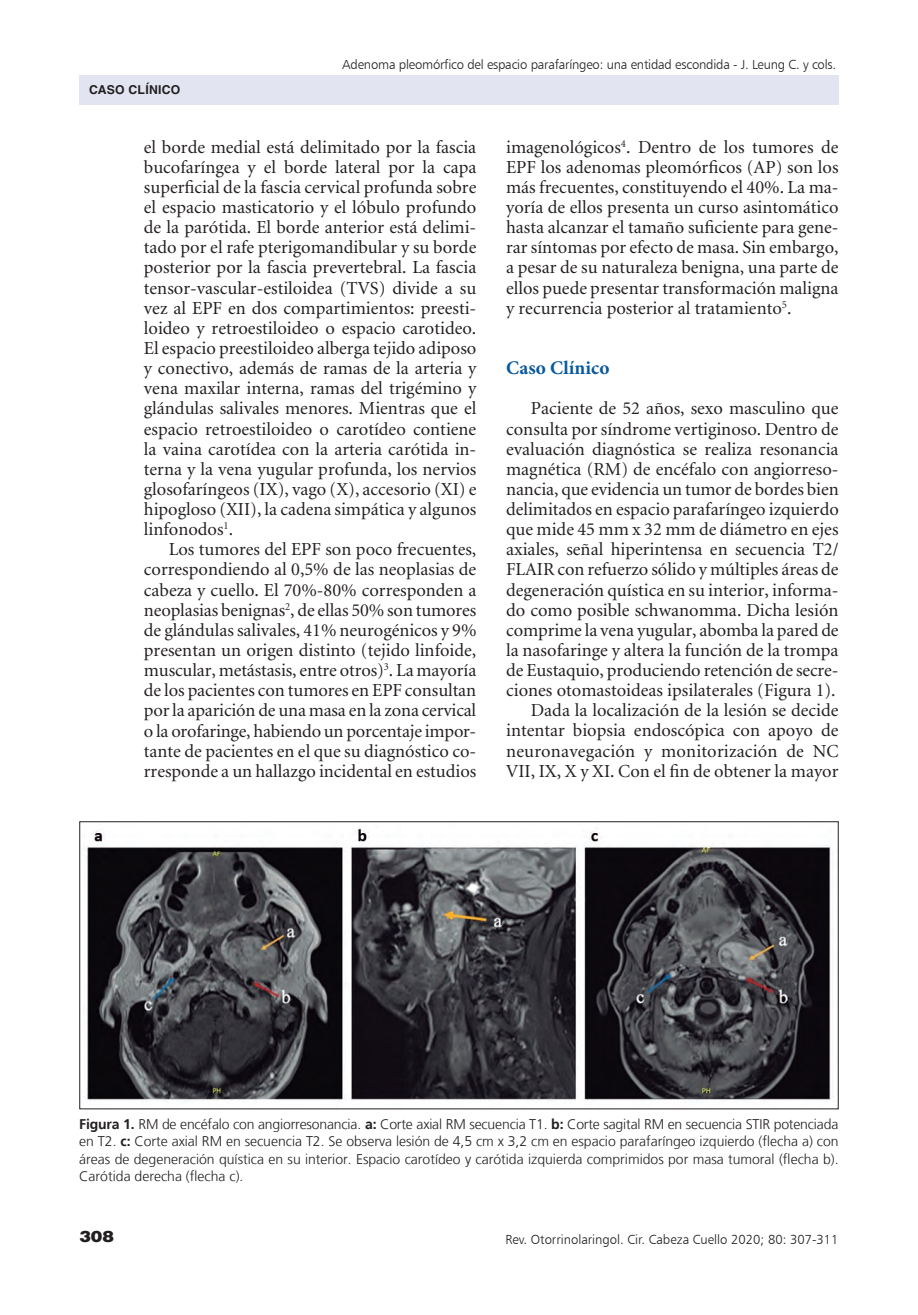
<style>
.page{position:relative;width:918px;height:1315px;background:#fff}
.page>*{position:absolute;margin:0;border:0;box-sizing:border-box;transform-origin:0 0}
._5-subtitulo{font:700 19.25px "Minion Pro";letter-spacing:.005em;color:#07589d}
._1texto{font:18.38px/20.1px "Minion";color:#231f20;text-align:justify}
.t1{font:900 15.75px "Helvetica LT Std";color:#231f20;scale:1.1 1}
._7-tabla{font:300 14px/17.5px "Frutiger LT";color:#231f20;text-align:justify}
.t2{font:13.12px "Humanist 777 BT Light B";letter-spacing:-.015em;color:#231f20}
.t3{font:700 12.25px "Helvetica LT Std";color:#231f20}
.s1{font-weight:700}
</style>
<div class="page">
<div style="left:79px;top:75px;width:759px;height:30px;background:#e2e5f1"></div>
<img style="left:86px;top:827px;width:747px;height:275px">
<p class="t3" style="left:89px;top:82px;width:13px">Caso</p>
<p class="t3" style="left:129px;top:82px;width:17px">Clínico</p>
<p class="t2" style="left:342px;top:56px;width:495px">Adenoma pleomórfico del espacio parafaríngeo: una entidad escondida - J. Leung C. y cols.</p>
<p class="_1texto" style="left:144px;top:137px;width:334px">el borde medial está delimitado por la fascia bucofaríngea y el borde lateral por la capa superficial de la fascia cervical profunda sobre el espacio masticatorio y el lóbulo profundo de la parótida. El borde anterior está delimi&shy;tado por el rafe pterigomandibular y su borde posterior por la fascia prevertebral. La fascia tensor-vascular-estiloidea (TVS) divide a su vez al EPF en dos compartimientos: preesti&shy;loideo y retroestiloideo o espacio carotideo.<br>El espacio preestiloideo alberga tejido adiposo y conectivo, además de ramas de la arteria y vena maxilar interna, ramas del trigémino y glándulas salivales menores. Mientras que el espacio retroestiloideo o carotídeo contiene la vaina carotídea con la arteria carótida in&shy;terna y la vena yugular profunda, los nervios glosofaríngeos (IX), vago (X), accesorio (XI) e hipogloso (XII), la cadena simpática y algunos linfonodos<sup>1</sup>.</p>
<p class="_1texto" style="left:144px;top:540px;width:334px;text-indent:25px">Los tumores del EPF son poco frecuentes, correspondiendo al 0,5% de las neoplasias de cabeza y cuello. El 70%-80% corresponden a neoplasias benignas<sup>2</sup>, de ellas 50% son tumores de glándulas salivales, 41% neurogénicos y 9% presentan un origen distinto (tejido linfoide, muscular, metástasis, entre otros)<sup>3</sup>. La mayoría de los pacientes con tumores en EPF consultan por la aparición de una masa en la zona cervical o la orofaringe, habiendo un porcentaje impor&shy;tante de pacientes en el que su diagnóstico co&shy;rresponde a un hallazgo incidental en estudios</p>
<p class="_1texto" style="left:506px;top:137px;width:334px">imagenológicos<sup>4</sup>. Dentro de los tumores de EPF los adenomas pleomórficos (AP) son los más frecuentes, constituyendo el 40%. La ma&shy;yoría de ellos presenta un curso asintomático hasta alcanzar el tamaño suficiente para gene&shy;rar síntomas por efecto de masa. Sin embargo, a pesar de su naturaleza benigna, una parte de ellos puede presentar transformación maligna y recurrencia posterior al tratamiento<sup>5</sup>.</p>
<p class="_5-subtitulo" style="left:506px;top:354px;width:105px">Caso Clínico</p>
<p class="_1texto" style="left:506px;top:399px;width:334px;text-indent:25px">Paciente de 52 años, sexo masculino que consulta por síndrome vertiginoso. Dentro de evaluación diagnóstica se realiza resonancia magnética (RM) de encéfalo con angiorreso&shy;nancia, que evidencia un tumor de bordes bien delimitados en espacio parafaríngeo izquierdo que mide 45 mm x 32 mm de diámetro en ejes axiales, señal hiperintensa en secuencia T2/ FLAIR con refuerzo sólido y múltiples áreas de degeneración quística en su interior, informa&shy;do como posible schwanomma. Dicha lesión comprime la vena yugular, abomba la pared de la nasofaringe y altera la función de la trompa de Eustaquio, produciendo retención de secre&shy;ciones otomastoideas ipsilaterales (Figura 1).</p>
<p class="_1texto" style="left:506px;top:701px;width:334px;text-indent:25px">Dada la localización de la lesión se decide intentar biopsia endoscópica con apoyo de neuronavegación y monitorización de NC VII, IX, X y XI. Con el fin de obtener la mayor</p>
<p class="_7-tabla" style="left:79px;top:1115px;width:761px"><span class="s1">Figura 1.</span> RM de encéfalo con angiorresonancia. <span class="s1">a:</span> Corte axial RM secuencia T1. <span class="s1">b:</span> Corte sagital RM en secuencia STIR potenciada en T2. <span class="s1">c:</span> Corte axial RM en secuencia T2. Se observa lesión de 4,5 cm x 3,2 cm en espacio parafaríngeo izquierdo (flecha a) con áreas de degeneración quística en su interior. Espacio carotídeo y carótida izquierda comprimidos por masa tumoral (flecha b).<br>Carótida derecha (flecha c).</p>
<p class="t1" style="left:79px;top:1226px;width:33px">308</p>
<p class="t2" style="left:505px;top:1231px;width:335px">Rev. Otorrinolaringol. Cir. Cabeza Cuello 2020; 80: 307-311</p>
</div>
